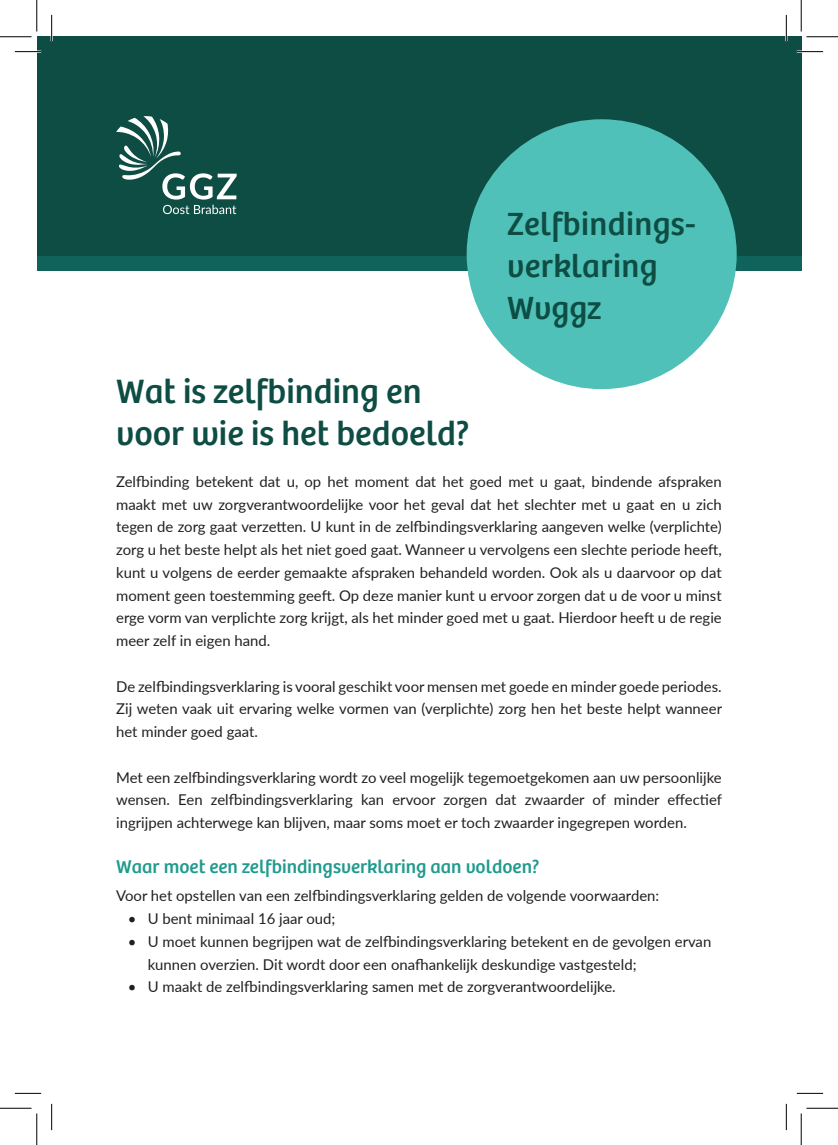
<style>
.page{position:relative;width:838px;height:1145px;background:#fff}
.page>*{position:absolute;margin:0;border:0;box-sizing:border-box;transform-origin:0 0}
.t1{font:35px "My Font";color:#0e4d44}
.t2{font:33.25px "My Font";letter-spacing:.01em;color:#0e4d44}
.t3{font:19.25px "My Font";color:#219a8e}
.t4{font:14.88px/22.8px "Lato";color:#231f20;text-align:justify}
</style>
<div class="page">
<div style="left:37px;top:116px;width:764px;height:154px;background:#10635a"></div>
<div style="left:37px;top:37px;width:764px;height:219px;background:#0e4d44"></div>
<div style="left:466px;top:119px;width:270px;height:270px;background:#4fc1b8;border-radius:50%"></div>
<svg style="left:116px;top:116px;width:120px;height:98px"></svg>
<hr style="left:15px;top:51px;width:26px;height:2px;background:#fff">
<hr style="left:796px;top:51px;width:27px;height:2px;background:#fff">
<hr style="left:51px;top:15px;width:2px;height:26px;background:#fff">
<hr style="left:785px;top:15px;width:2px;height:26px;background:#fff">
<svg style="left:15px;top:51px;width:26px;height:1px"></svg>
<svg style="left:796px;top:51px;width:27px;height:1px"></svg>
<svg style="left:15px;top:1093px;width:26px;height:1px"></svg>
<svg style="left:796px;top:1093px;width:27px;height:1px"></svg>
<svg style="left:51px;top:15px;width:1px;height:26px"></svg>
<svg style="left:51px;top:1104px;width:1px;height:26px"></svg>
<svg style="left:786px;top:15px;width:1px;height:26px"></svg>
<svg style="left:786px;top:1104px;width:1px;height:26px"></svg>
<hr style="left:0;top:36px;width:32px;height:1px;background:#000">
<hr style="left:806px;top:36px;width:31px;height:1px;background:#000">
<hr style="left:0;top:1108px;width:32px;height:1px;background:#000">
<hr style="left:806px;top:1108px;width:31px;height:1px;background:#000">
<hr style="left:36px;top:0;width:1px;height:31px;background:#000">
<hr style="left:36px;top:1113px;width:1px;height:32px;background:#000">
<hr style="left:800px;top:0;width:1px;height:31px;background:#000">
<hr style="left:800px;top:1113px;width:1px;height:32px;background:#000">
<p class="t2" style="left:507px;top:205px;width:190px">Zelfbindings-</p>
<p class="t2" style="left:507px;top:247px;width:152px">verklaring</p>
<p class="t2" style="left:507px;top:289px;width:95px">Wvggz</p>
<p class="t1" style="left:116px;top:371px;width:307px">Wat is zelfbinding en</p>
<p class="t1" style="left:116px;top:413px;width:355px">voor wie is het bedoeld?</p>
<p class="t4" style="left:116px;top:469px;width:607px">Zelfbinding betekent dat u, op het moment dat het goed met u gaat, bindende afspraken maakt met uw zorgverantwoordelijke voor het geval dat het slechter met u gaat en u zich tegen de zorg gaat verzetten. U kunt in de zelfbindingsverklaring aangeven welke (verplichte) zorg u het beste helpt als het niet goed gaat. Wanneer u vervolgens een slechte periode heeft, kunt u volgens de eerder gemaakte afspraken behandeld worden. Ook als u daarvoor op dat moment geen toestemming geeft. Op deze manier kunt u ervoor zorgen dat u de voor u minst erge vorm van verplichte zorg krijgt, als het minder goed met u gaat. Hierdoor heeft u de regie meer zelf in eigen hand.</p>
<p class="t4" style="left:116px;top:674px;width:607px">De zelfbindingsverklaring is vooral geschikt voor mensen met goede en minder goede periodes.<br>Zij weten vaak uit ervaring welke vormen van (verplichte) zorg hen het beste helpt wanneer het minder goed gaat.</p>
<p class="t4" style="left:116px;top:765px;width:607px">Met een zelfbindingsverklaring wordt zo veel mogelijk tegemoetgekomen aan uw persoonlijke wensen. Een zelfbindingsverklaring kan ervoor zorgen dat zwaarder of minder effectief ingrijpen achterwege kan blijven, maar soms moet er toch zwaarder ingegrepen worden.</p>
<p class="t3" style="left:116px;top:856px;width:424px">Waar moet een zelfbindingsverklaring aan voldoen?</p>
<p class="t4" style="left:116px;top:884px;width:544px">Voor het opstellen van een zelfbindingsverklaring gelden de volgende voorwaarden:</p>
<p class="t4" style="left:128px;top:907px;width:209px">• U bent minimaal 16 jaar oud;</p>
<p class="t4" style="left:148px;top:929px;width:565px;text-indent:-20px">• U moet kunnen begrijpen wat de zelfbindingsverklaring betekent en de gevolgen ervan kunnen overzien. Dit wordt door een onafhankelijk deskundige vastgesteld;</p>
<p class="t4" style="left:128px;top:975px;width:489px">• U maakt de zelfbindingsverklaring samen met de zorgverantwoordelijke.</p>
</div>
